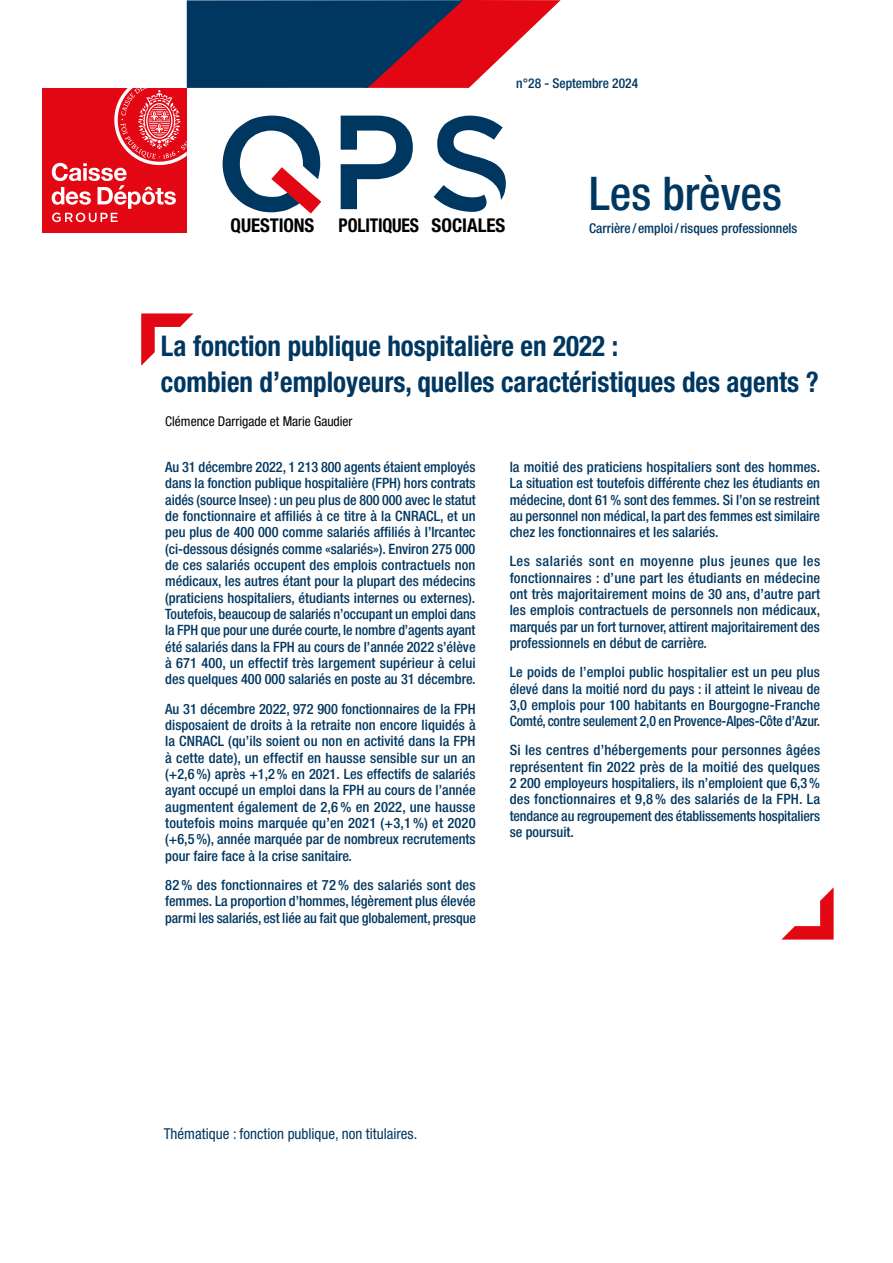
<style>
.page{position:relative;width:893px;height:1263px;background:#fff}
.page>*{position:absolute;margin:0;border:0;box-sizing:border-box;transform-origin:0 0}
.t1{font:500 condensed 46.5px "Helvetica Neue LT Pro";color:#003761}
.TITRE_-H1{font:700 condensed 28.5px/36px "Helvetica Neue LT Pro";color:#003761;scale:.95 1}
.t2{font:700 condensed 19.05px "Helvetica Neue LT Pro";letter-spacing:-.005em;color:#000;scale:.93 1}
.t3{font:700 condensed 19.05px "Helvetica Neue LT Pro";letter-spacing:-.005em;color:#000}
.Texte{font:condensed 15px "Helvetica Neue LT Pro";color:#003761}
.Texte-2{font:500 condensed 14.25px/16.4px "Helvetica Neue LT Pro";color:#003761;text-align:justify}
.t4{font:500 condensed 13.5px "Helvetica Neue LT Pro";color:#003761}
.Texte-3{font:condensed 13.5px "Helvetica Neue LT Pro";color:#000}
</style>
<div class="page">
<div style="left:42px;top:88px;width:145px;height:145px;background:#e30613"></div>
<svg style="left:52px;top:0;width:509px;height:222px"></svg>
<svg style="left:782px;top:887px;width:52px;height:52px"></svg>
<svg style="left:141px;top:313px;width:52px;height:53px"></svg>
<p class="t4" style="left:516px;top:75px;width:123px">n°28 - Septembre 2024</p>
<h3 class="t3" style="left:231px;top:213px;width:85px">QUESTIONS</h3>
<h3 class="t2" style="left:339px;top:213px;width:181px">POLITIQUES SOCIALES</h3>
<h1 class="t1" style="left:589px;top:166px;width:194px">Les brèves</h1>
<p class="t4" style="left:589px;top:220px;width:210px">Carrière / emploi/risques professionnels</p>
<h1 class="TITRE_-H1" style="left:161px;top:327px;width:694px">La fonction publique hospitalière en 2022 :<br>combien d’employeurs, quelles caractéristiques des agents ?</h1>
<p class="Texte-3" style="left:165px;top:413px;width:189px">Clémence Darrigade et Marie Gaudier</p>
<p class="Texte-2" style="left:165px;top:458px;width:312px">Au 31 décembre 2022, 1 213 800 agents étaient employés dans la fonction publique hospitalière (FPH) hors contrats aidés (source Insee) : un peu plus de 800 000 avec le statut de fonctionnaire et affiliés à ce titre à la CNRACL, et un peu plus de 400 000 comme salariés affiliés à l’Ircantec (ci-dessous désignés comme «salariés»). Environ 275 000 de ces salariés occupent des emplois contractuels non médicaux, les autres étant pour la plupart des médecins (praticiens hospitaliers, étudiants internes ou externes).<br>Toutefois, beaucoup de salariés n’occupant un emploi dans la FPH que pour une durée courte, le nombre d’agents ayant été salariés dans la FPH au cours de l’année 2022 s’élève à 671 400, un effectif très largement supérieur à celui des quelques 400 000 salariés en poste au 31 décembre.</p>
<p class="Texte-2" style="left:165px;top:700px;width:312px">Au 31 décembre 2022, 972 900 fonctionnaires de la FPH disposaient de droits à la retraite non encore liquidés à la CNRACL (qu’ils soient ou non en activité dans la FPH à cette date), un effectif en hausse sensible sur un an (+2,6%) après +1,2% en 2021. Les effectifs de salariés ayant occupé un emploi dans la FPH au cours de l’année augmentent également de 2,6% en 2022, une hausse toutefois moins marquée qu’en 2021 (+3,1%) et 2020 (+6,5%), année marquée par de nombreux recrutements pour faire face à la crise sanitaire.</p>
<p class="Texte-2" style="left:165px;top:876px;width:312px">82% des fonctionnaires et 72 % des salariés sont des femmes. La proportion d’hommes, légèrement plus élevée parmi les salariés, est liée au fait que globalement, presque</p>
<p class="Texte-2" style="left:510px;top:458px;width:312px">la moitié des praticiens hospitaliers sont des hommes.<br>La situation est toutefois différente chez les étudiants en médecine, dont 61% sont des femmes. Si l’on se restreint au personnel non médical, la part des femmes est similaire chez les fonctionnaires et les salariés.</p>
<p class="Texte-2" style="left:510px;top:553px;width:312px">Les salariés sont en moyenne plus jeunes que les fonctionnaires : d’une part les étudiants en médecine ont très majoritairement moins de 30 ans, d’autre part les emplois contractuels de personnels non médicaux, marqués par un fort turnover, attirent majoritairement des professionnels en début de carrière.</p>
<p class="Texte-2" style="left:510px;top:664px;width:312px">Le poids de l’emploi public hospitalier est un peu plus élevé dans la moitié nord du pays : il atteint le niveau de 3,0 emplois pour 100 habitants en Bourgogne-Franche Comté, contre seulement 2,0 en Provence-Alpes-Côte d’Azur.</p>
<p class="Texte-2" style="left:510px;top:742px;width:312px">Si les centres d’hébergements pour personnes âgées représentent fin 2022 près de la moitié des quelques 2 200 employeurs hospitaliers, ils n’emploient que 6,3% des fonctionnaires et 9,8% des salariés de la FPH. La tendance au regroupement des établissements hospitaliers se poursuit.</p>
<p class="Texte" style="left:164px;top:1125px;width:255px">Thématique : fonction publique, non titulaires.</p>
</div>
